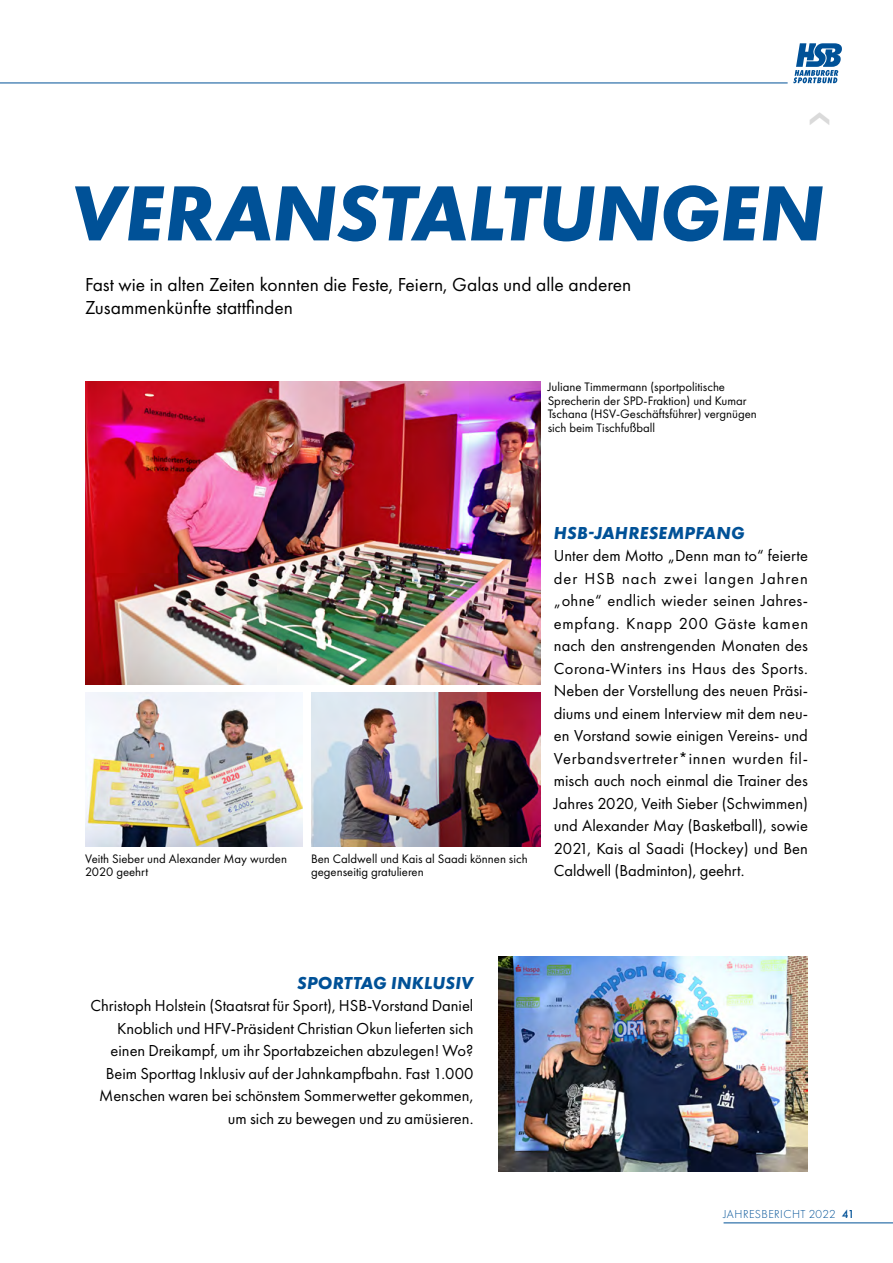
<style>
.page{position:relative;width:893px;height:1263px;background:#fff}
.page>*{position:absolute;margin:0;border:0;box-sizing:border-box;transform-origin:0 0}
.t1{font:italic 700 81px "Futura PT";letter-spacing:-.01em;color:#005197}
.t2{font:19.5px/22.5px "Futura PT";color:#000}
.t3{font:italic 700 18px "Futura PT";letter-spacing:.015em;color:#005197}
.t4{font:16.5px/22.5px "Futura PT";color:#000;text-align:right}
.t5{font:12.75px/13.5px "Futura PT";color:#000}
.t6{font:300 12px "Futura PT";letter-spacing:.035em;color:#005197}
.s1{font-weight:500}
</style>
<div class="page">
<hr style="left:724px;top:1222px;width:169px;height:1px;background:#005197">
<hr style="left:0;top:83px;width:788px;height:1px;background:#005197">
<svg style="left:793px;top:43px;width:49px;height:40px"></svg>
<img style="left:85px;top:381px;width:455px;height:304px">
<img style="left:499px;top:957px;width:309px;height:214px">
<img style="left:311px;top:692px;width:229px;height:155px">
<img style="left:85px;top:693px;width:217px;height:154px">
<h1 class="t1" style="left:71px;top:163px;width:755px">VERANSTALTUNGEN</h1>
<p class="t2" style="left:85px;top:273px;width:548px">Fast wie in alten Zeiten konnten die Feste, Feiern, Galas und alle anderen<br>Zusammenkünfte stattfinden</p>
<p class="t5" style="left:548px;top:380px;width:211px">Juliane Timmermann (sportpolitische Sprecherin der SPD-Fraktion) und Kumar Tschana (HSV-Geschäftsführer) vergnügen sich beim Tischfußball</p>
<p class="t5" style="left:85px;top:852px;width:204px">Veith Sieber und Alexander May wurden<br>2020 geehrt</p>
<p class="t5" style="left:311px;top:852px;width:218px">Ben Caldwell und Kais al Saadi können sich gegenseitig gratulieren</p>
<p class="t3" style="left:554px;top:522px;width:192px">HSB-JAHRESEMPFANG</p>
<p class="t4" style="left:554px;top:544px;width:256px;text-align:justify">Unter dem Motto „Denn man to“ feierte der HSB nach zwei langen Jahren „ohne“ endlich wieder seinen Jahres&shy;empfang. Knapp 200 Gäste kamen nach den anstrengenden Monaten des Corona-Winters ins Haus des Sports.<br>Neben der Vorstellung des neuen Präsi&shy;diums und einem Interview mit dem neu&shy;en Vorstand sowie einigen Vereins- und Verbandsvertreter*innen wurden fil&shy;misch auch noch einmal die Trainer des Jahres 2020, Veith Sieber (Schwimmen) und Alexander May (Basketball), sowie 2021, Kais al Saadi (Hockey) und Ben Caldwell (Badminton), geehrt.</p>
<p class="t3" style="left:297px;top:972px;width:178px">SPORTTAG INKLUSIV</p>
<p class="t4" style="left:90px;top:994px;width:384px">Christoph Holstein (Staatsrat für Sport), HSB-Vorstand Daniel Knoblich und HFV-Präsident Christian Okun lieferten sich einen Dreikampf, um ihr Sportabzeichen abzulegen! Wo?<br>Beim Sporttag Inklusiv auf der Jahnkampfbahn. Fast 1.000<br>Menschen waren bei schönstem Sommerwetter gekommen, um sich zu bewegen und zu amüsieren.</p>
<p class="t6" style="left:723px;top:1207px;width:133px">JAHRESBERICHT 2022 <span class="s1">41</span></p>
</div>
